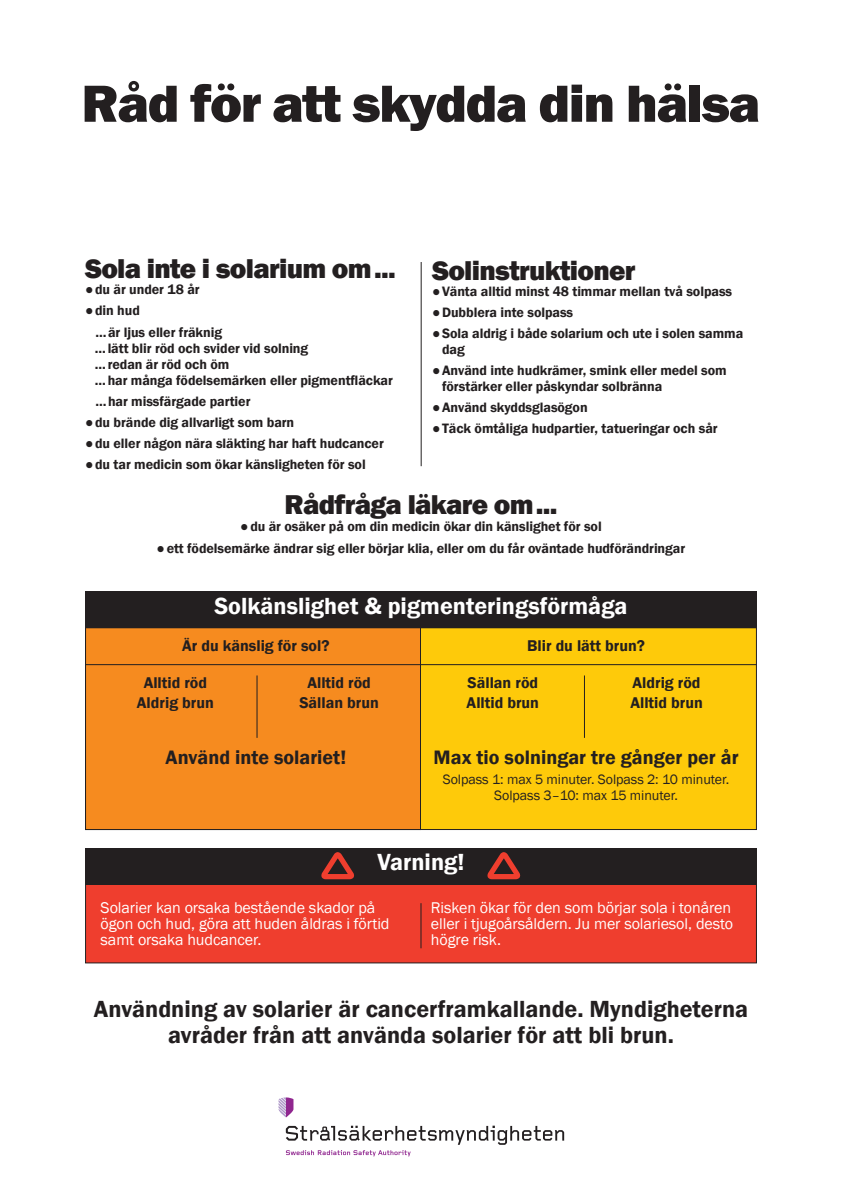
<style>
.page{position:relative;width:842px;height:1191px;background:#fff}
.page>*{position:absolute;margin:0;border:0;box-sizing:border-box;transform-origin:0 0}
.t1{font:800 54px "Franklin Gothic";letter-spacing:-.025em;color:#231f20}
.t2{font:800 28px "Franklin Gothic";letter-spacing:-.025em;color:#231f20}
.t3{font:600 24px/26px "Franklin Gothic";color:#231f20;text-align:center}
.t4{font:600 24px "Franklin Gothic";color:#fff}
.t5{font:600 20px "Franklin Gothic";color:#231f20}
.t6{font:16px/16px "Franklin Gothic";letter-spacing:-.005em;color:#fff}
.t7{font:600 16px "Franklin Gothic";color:#231f20}
.t8{font:600 14px/16px "Franklin Gothic";letter-spacing:-.005em;color:#231f20}
.t9{font:14px/16px "Franklin Gothic";letter-spacing:-.005em;color:#231f20;text-align:center}
</style>
<div class="page">
<div style="left:86px;top:874px;width:670px;height:89px;background:#ef3e2e"></div>
<div style="left:85px;top:848px;width:672px;height:36px;background:#231f20"></div>
<svg style="left:321px;top:852px;width:33px;height:28px"></svg>
<svg style="left:487px;top:852px;width:34px;height:28px"></svg>
<hr style="left:421px;top:903px;width:1px;height:45px;background:#231f20">
<hr style="left:421px;top:262px;width:1px;height:204px;background:#231f20">
<div style="left:86px;top:592px;width:670px;height:237px;background:#feca0a"></div>
<div style="left:86px;top:592px;width:334px;height:237px;background:#f68b1f"></div>
<div style="left:85px;top:591px;width:672px;height:37px;background:#231f20"></div>
<hr style="left:85px;top:664px;width:672px;height:1px;background:#231f20">
<hr style="left:257px;top:675px;width:1px;height:63px;background:#231f20">
<hr style="left:584px;top:675px;width:1px;height:63px;background:#231f20">
<svg style="left:286px;top:1150px;width:125px;height:6px"></svg>
<svg style="left:279px;top:1097px;width:14px;height:20px"></svg>
<svg style="left:286px;top:1125px;width:278px;height:19px"></svg>
<p class="t1" style="left:81px;top:69px;width:680px">Råd för att skydda din hälsa</p>
<p class="t2" style="left:85px;top:251px;width:312px">Sola inte i solarium om...</p>
<p class="t8" style="left:85px;top:282px;width:116px">● du är under 18 år</p>
<p class="t8" style="left:85px;top:303px;width:56px">● din hud</p>
<p class="t8" style="left:95px;top:324px;width:299px">…är ljus eller fräknig<br>…lätt blir röd och svider vid solning<br>…redan är röd och öm<br>… har många födelsemärken eller pigmentfläckar</p>
<p class="t8" style="left:95px;top:393px;width:157px">…har missfärgade partier</p>
<p class="t8" style="left:85px;top:414px;width:211px">● du brände dig allvarligt som barn</p>
<p class="t8" style="left:85px;top:435px;width:300px">● du eller någon nära släkting har haft hudcancer</p>
<p class="t8" style="left:85px;top:456px;width:282px">● du tar medicin som ökar känsligheten för sol</p>
<p class="t2" style="left:432px;top:252px;width:205px">Solinstruktioner</p>
<p class="t8" style="left:432px;top:283px;width:302px">● Vänta alltid minst 48 timmar mellan två solpass</p>
<p class="t8" style="left:432px;top:304px;width:143px">● Dubblera inte solpass</p>
<p class="t8" style="left:442px;top:325px;width:303px;text-indent:-10px">● Sola aldrig i både solarium och ute i solen samma dag</p>
<p class="t8" style="left:442px;top:362px;width:286px;text-indent:-10px">● Använd inte hudkrämer, smink eller medel som förstärker eller påskyndar solbränna</p>
<p class="t8" style="left:432px;top:400px;width:157px">● Använd skyddsglasögon</p>
<p class="t8" style="left:432px;top:421px;width:287px">● Täck ömtåliga hudpartier, tatueringar och sår</p>
<p class="t2" style="left:284px;top:487px;width:275px">Rådfråga läkare om...</p>
<p class="t8" style="left:240px;top:519px;width:363px">● du är osäker på om din medicin ökar din känslighet för sol</p>
<p class="t8" style="left:157px;top:540px;width:530px">● ett födelsemärke ändrar sig eller börjar klia, eller om du får oväntade hudförändringar</p>
<p class="t4" style="left:214px;top:591px;width:415px">Solkänslighet &amp; pigmenteringsförmåga</p>
<p class="t7" style="left:182px;top:636px;width:149px">Är du känslig för sol?</p>
<p class="t7" style="left:527px;top:636px;width:119px">Blir du lätt brun?</p>
<p class="t7" style="left:144px;top:672px;width:65px">Alltid röd</p>
<p class="t7" style="left:137px;top:692px;width:78px">Aldrig brun</p>
<p class="t7" style="left:307px;top:672px;width:65px">Alltid röd</p>
<p class="t7" style="left:299px;top:692px;width:81px">Sällan brun</p>
<p class="t7" style="left:467px;top:672px;width:72px">Sällan röd</p>
<p class="t7" style="left:467px;top:692px;width:74px">Alltid brun</p>
<p class="t7" style="left:632px;top:672px;width:69px">Aldrig röd</p>
<p class="t7" style="left:630px;top:692px;width:74px">Alltid brun</p>
<p class="t5" style="left:165px;top:745px;width:182px">Använd inte solariet!</p>
<p class="t5" style="left:434px;top:745px;width:306px">Max tio solningar tre gånger per år</p>
<p class="t9" style="left:443px;top:772px;width:288px">Solpass 1: max 5 minuter. Solpass 2: 10 minuter.<br>Solpass 3–10: max 15 minuter.</p>
<p class="t4" style="left:377px;top:847px;width:89px">Varning!</p>
<p class="t6" style="left:101px;top:899px;width:290px">Solarier kan orsaka bestående skador på ögon och hud, göra att huden åldras i förtid samt orsaka hudcancer.</p>
<p class="t6" style="left:431px;top:899px;width:304px;text-align:justify">Risken ökar för den som börjar sola i tonåren eller i tjugoårsåldern. Ju mer solariesol, desto högre risk.</p>
<p class="t3" style="left:94px;top:996px;width:656px">Användning av solarier är cancerframkallande. Myndigheterna avråder från att använda solarier för att bli brun.</p>
</div>
